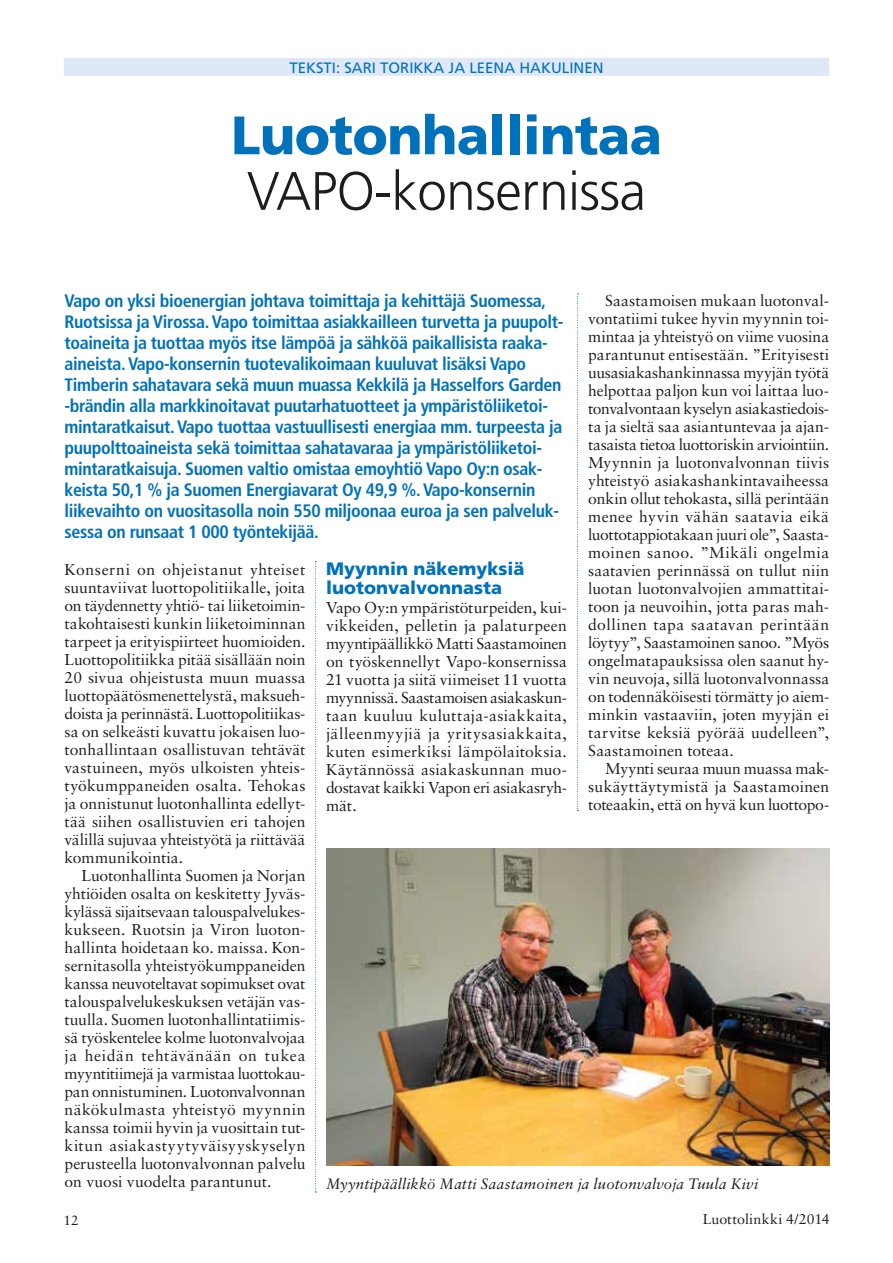
<style>
.page{position:relative;width:893px;height:1263px;background:#fff}
.page>*{position:absolute;margin:0;border:0;box-sizing:border-box;transform-origin:0 0}
.t1{font:300 54px "Frutiger LT Std";letter-spacing:-.01em;color:#1d1d1b}
.t2{font:900 54px "Frutiger LT Std";letter-spacing:-.01em;color:#0072bb}
.t3{font:700 condensed 18px/21px "Frutiger LT Std";letter-spacing:-.02em;color:#0072bb}
.t4{font:900 18px/19.5px "Frutiger LT Std";color:#0072bb}
.t5{font:15.75px/18px "Sabon LT Std";letter-spacing:-.005em;color:#1d1d1b;text-align:justify}
.t6{font:italic 15px "Sabon LT Std";letter-spacing:.01em;color:#1d1d1b}
.t7{font:15px "Frutiger LT Std";color:#0072bb}
.t8{font:14.25px "Sabon LT Std";letter-spacing:.005em;color:#1d1d1b}
.t9{font:13.5px "Sabon LT Std";color:#1d1d1b}
</style>
<div class="page">
<svg style="left:315px;top:561px;width:1px;height:632px"></svg>
<svg style="left:577px;top:294px;width:2px;height:517px"></svg>
<div style="left:64px;top:58px;width:765px;height:18px;background:#dfe8f7"></div>
<img style="left:326px;top:849px;width:504px;height:317px">
<p class="t7" style="left:289px;top:59px;width:316px">TEKSTI: SARI TORIKKA JA LEENA HAKULINEN</p>
<h1 class="t2" style="left:231px;top:103px;width:432px">Luotonhallintaa</h1>
<h1 class="t1" style="left:247px;top:161px;width:400px">VAPO-konsernissa</h1>
<p class="t3" style="left:65px;top:290px;width:500px">Vapo on yksi bioenergian johtava toimittaja ja kehittäjä Suomessa, Ruotsissa ja Virossa. Vapo toimittaa asiakkailleen turvetta ja puupolt&shy;toaineita ja tuottaa myös itse lämpöä ja sähköä paikallisista raaka&shy;aineista. Vapo-konsernin tuotevalikoimaan kuuluvat lisäksi Vapo Timberin sahatavara sekä muun muassa Kekkilä ja Hasselfors Garden -brändin alla markkinoitavat puutarhatuotteet ja ympäristöliiketoi&shy;mintaratkaisut. Vapo tuottaa vastuullisesti energiaa mm. turpeesta ja puupolttoaineista sekä toimittaa sahatavaraa ja ympäristöliiketoi&shy;mintaratkaisuja. Suomen valtio omistaa emoyhtiö Vapo Oy:n osak&shy;keista 50,1 % ja Suomen Energiavarat Oy 49,9 %. Vapo-konsernin liikevaihto on vuositasolla noin 550 miljoonaa euroa ja sen palveluk&shy;sessa on runsaat 1 000 työntekijää.</p>
<p class="t5" style="left:588px;top:292px;width:242px;text-indent:17px">Saastamoisen mukaan luotonval&shy;vontatiimi tukee hyvin myynnin toi&shy;mintaa ja yhteistyö on viime vuosina parantunut entisestään. ”Erityisesti uusasiakashankinnassa myyjän työtä helpottaa paljon kun voi laittaa luo&shy;tonvalvontaan kyselyn asiakastiedois&shy;ta ja sieltä saa asiantuntevaa ja ajan&shy;tasaista tietoa luottoriskin arviointiin.<br>Myynnin ja luotonvalvonnan tiivis yhteistyö asiakashankintavaiheessa onkin ollut tehokasta, sillä perintään menee hyvin vähän saatavia eikä luottotappiotakaan juuri ole”, Saasta&shy;moinen sanoo. ”Mikäli ongelmia saatavien perinnässä on tullut niin luotan luotonvalvojien ammattitai&shy;toon ja neuvoihin, jotta paras mah&shy;dollinen tapa saatavan perintään löytyy”, Saastamoinen sanoo. ”Myös ongelmatapauksissa olen saanut hy&shy;vin neuvoja, sillä luotonvalvonnassa on todennäköisesti törmätty jo aiem&shy;minkin vastaaviin, joten myyjän ei tarvitse keksiä pyörää uudelleen”, Saastamoinen toteaa.</p>
<p class="t5" style="left:588px;top:760px;width:242px;text-indent:17px">Myynti seuraa muun muassa mak&shy;sukäyttäytymistä ja Saastamoinen toteaakin, että on hyvä kun luottopo-</p>
<p class="t4" style="left:326px;top:559px;width:200px">Myynnin näkemyksiä luotonvalvonnasta</p>
<p class="t5" style="left:326px;top:598px;width:242px">Vapo Oy:n ympäristöturpeiden, kui&shy;vikkeiden, pelletin ja palaturpeen myyntipäällikkö Matti Saastamoinen on työskennellyt Vapo-konsernissa 21 vuotta ja siitä viimeiset 11 vuotta myynnissä. Saastamoisen asiakaskun&shy;taan kuuluu kuluttaja-asiakkaita, jälleenmyyjiä ja yritysasiakkaita, kuten esimerkiksi lämpölaitoksia.<br>Käytännössä asiakaskunnan muo&shy;dostavat kaikki Vapon eri asiakasryh&shy;mät.</p>
<p class="t5" style="left:65px;top:561px;width:242px">Konserni on ohjeistanut yhteiset suuntaviivat luottopolitiikalle, joita on täydennetty yhtiö- tai liiketoimin&shy;takohtaisesti kunkin liiketoiminnan tarpeet ja erityispiirteet huomioiden.<br>Luottopolitiikka pitää sisällään noin 20 sivua ohjeistusta muun muassa luottopäätösmenettelystä, maksueh&shy;doista ja perinnästä. Luottopolitiikas&shy;sa on selkeästi kuvattu jokaisen luo&shy;tonhallintaan osallistuvan tehtävät vastuineen, myös ulkoisten yhteis&shy;työkumppaneiden osalta. Tehokas ja onnistunut luotonhallinta edellyt&shy;tää siihen osallistuvien eri tahojen välillä sujuvaa yhteistyötä ja riittävää kommunikointia.</p>
<p class="t5" style="left:65px;top:867px;width:242px;text-indent:17px">Luotonhallinta Suomen ja Norjan yhtiöiden osalta on keskitetty Jyväs&shy;kylässä sijaitsevaan talouspalvelukes&shy;kukseen. Ruotsin ja Viron luoton&shy;hallinta hoidetaan ko. maissa. Kon&shy;sernitasolla yhteistyökumppaneiden kanssa neuvoteltavat sopimukset ovat talouspalvelukeskuksen vetäjän vas&shy;tuulla. Suomen luotonhallintatiimis&shy;sä työskentelee kolme luotonvalvojaa ja heidän tehtävänään on tukea myyntitiimejä ja varmistaa luottokau&shy;pan onnistuminen. Luotonvalvonnan näkökulmasta yhteistyö myynnin kanssa toimii hyvin ja vuosittain tut&shy;kitun asiakastyytyväisyyskyselyn perusteella luotonvalvonnan palvelu on vuosi vuodelta parantunut.</p>
<p class="t6" style="left:326px;top:1175px;width:434px">Myyntipäällikkö Matti Saastamoinen ja luotonvalvoja Tuula Kivi</p>
<p class="t9" style="left:64px;top:1212px;width:17px">12</p>
<p class="t8" style="left:703px;top:1211px;width:128px">Luottolinkki 4/2014</p>
</div>
